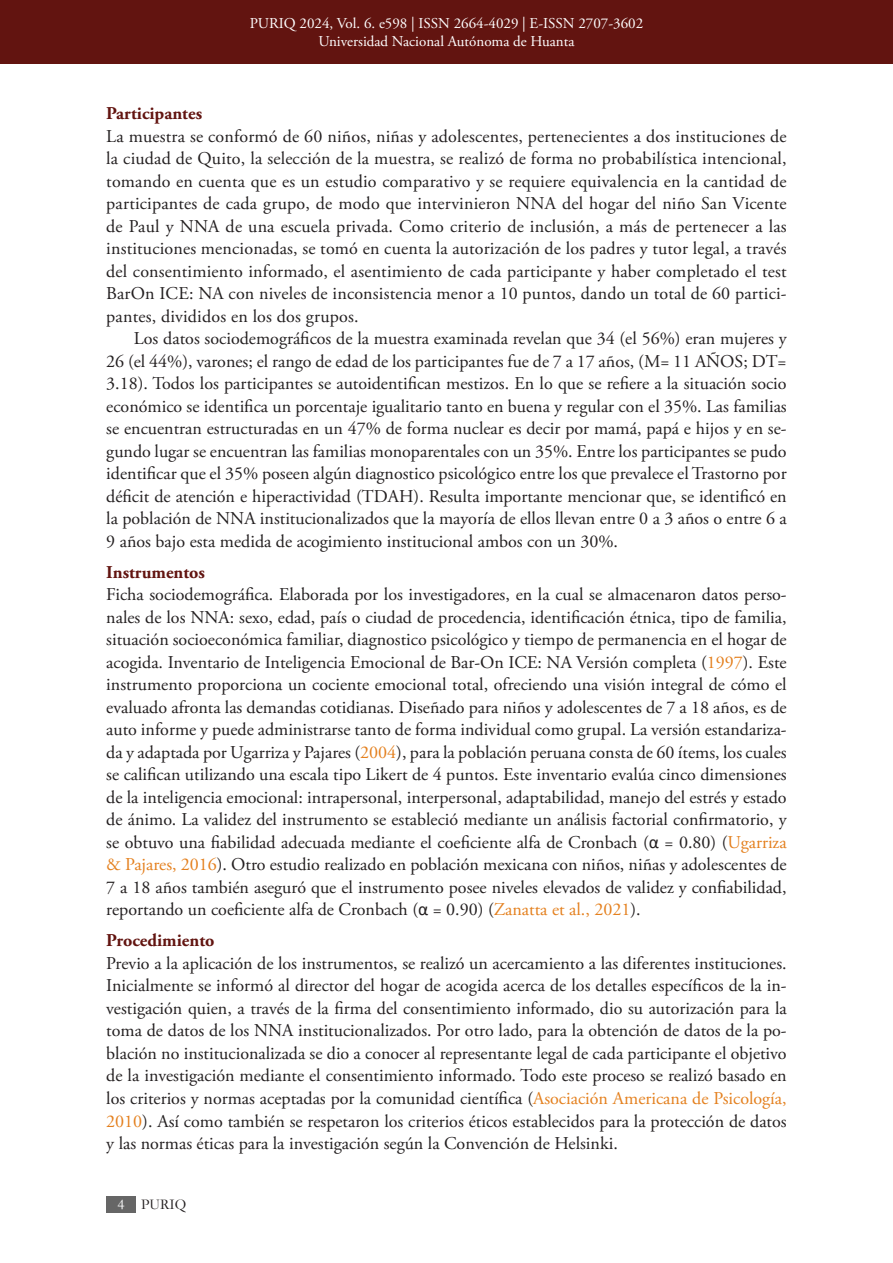
<style>
.page{position:relative;width:893px;height:1263px;background:#fff}
.page>*{position:absolute;margin:0;border:0;box-sizing:border-box;transform-origin:0 0}
.Parrafo_ES{font:18px/22.5px "Adobe Garamond Pro";color:#231f20;text-align:justify}
.Subtitulo_Nv1_es{font:700 18px "Adobe Garamond Pro";color:#621410}
.t1{font:15px/18px "Adobe Garamond Pro";color:#fff;text-align:center}
.t2{font:15px "Garamond";color:#231f20}
.s1{color:#e4801e}
.s2{font-family:"Calibri"}
.s3{color:#fff}
</style>
<div class="page">
<div style="left:0;top:0;width:893px;height:64px;background:#621410"></div>
<div style="left:106px;top:1196px;width:29px;height:16px;background:#666"></div>
<p class="t1" style="left:250px;top:15px;width:395px">PURIQ 2024, Vol. 6. e598 | ISSN 2664-4029 | E-ISSN 2707-3602<br>Universidad Nacional Autónoma de Huanta</p>
<p class="Subtitulo_Nv1_es" style="left:106px;top:103px;width:97px">Participantes</p>
<p class="Parrafo_ES" style="left:106px;top:126px;width:682px">La muestra se conformó de 60 niños, niñas y adolescentes, pertenecientes a dos instituciones de la ciudad de Quito, la selección de la muestra, se realizó de forma no probabilística intencional, tomando en cuenta que es un estudio comparativo y se requiere equivalencia en la cantidad de participantes de cada grupo, de modo que intervinieron NNA del hogar del niño San Vicente de Paul y NNA de una escuela privada. Como criterio de inclusión, a más de pertenecer a las instituciones mencionadas, se tomó en cuenta la autorización de los padres y tutor legal, a través del consentimiento informado, el asentimiento de cada participante y haber completado el test BarOn ICE: NA con niveles de inconsistencia menor a 10 puntos, dando un total de 60 partici&shy;pantes, divididos en los dos grupos.</p>
<p class="Parrafo_ES" style="left:106px;top:328px;width:682px;text-indent:28px">Los datos sociodemográficos de la muestra examinada revelan que 34 (el 56%) eran mujeres y 26 (el 44%), varones; el rango de edad de los participantes fue de 7 a 17 años, (M= 11 AÑOS; DT= 3.18). Todos los participantes se autoidentifican mestizos. En lo que se refiere a la situación socio económico se identifica un porcentaje igualitario tanto en buena y regular con el 35%. Las familias se encuentran estructuradas en un 47% de forma nuclear es decir por mamá, papá e hijos y en se&shy;gundo lugar se encuentran las familias monoparentales con un 35%. Entre los participantes se pudo identificar que el 35% poseen algún diagnostico psicológico entre los que prevalece el Trastorno por déficit de atención e hiperactividad (TDAH). Resulta importante mencionar que, se identificó en la población de NNA institucionalizados que la mayoría de ellos llevan entre 0 a 3 años o entre 6 a 9 años bajo esta medida de acogimiento institucional ambos con un 30%.</p>
<p class="Subtitulo_Nv1_es" style="left:106px;top:562px;width:100px">Instrumentos</p>
<p class="Parrafo_ES" style="left:106px;top:584px;width:682px">Ficha sociodemográfica. Elaborada por los investigadores, en la cual se almacenaron datos perso&shy;nales de los NNA: sexo, edad, país o ciudad de procedencia, identificación étnica, tipo de familia, situación socioeconómica familiar, diagnostico psicológico y tiempo de permanencia en el hogar de acogida. Inventario de Inteligencia Emocional de Bar-On ICE: NA Versión completa (<span class="s1">1997</span>). Este instrumento proporciona un cociente emocional total, ofreciendo una visión integral de cómo el evaluado afronta las demandas cotidianas. Diseñado para niños y adolescentes de 7 a 18 años, es de auto informe y puede administrarse tanto de forma individual como grupal. La versión estandariza&shy;da y adaptada por Ugarriza y Pajares (<span class="s1">2004</span>), para la población peruana consta de 60 ítems, los cuales se califican utilizando una escala tipo Likert de 4 puntos. Este inventario evalúa cinco dimensiones de la inteligencia emocional: intrapersonal, interpersonal, adaptabilidad, manejo del estrés y estado de ánimo. La validez del instrumento se estableció mediante un análisis factorial confirmatorio, y se obtuvo una fiabilidad adecuada mediante el coeficiente alfa de Cronbach (<span class="s2">α</span> = 0.80) (<span class="s1">Ugarriza &amp; Pajares, 2016</span>). Otro estudio realizado en población mexicana con niños, niñas y adolescentes de 7 a 18 años también aseguró que el instrumento posee niveles elevados de validez y confiabilidad, reportando un coeficiente alfa de Cronbach (<span class="s2">α</span> = 0.90) (<span class="s1">Zanatta et al., 2021</span>).</p>
<p class="Subtitulo_Nv1_es" style="left:106px;top:930px;width:110px">Procedimiento</p>
<p class="Parrafo_ES" style="left:106px;top:953px;width:682px">Previo a la aplicación de los instrumentos, se realizó un acercamiento a las diferentes instituciones.<br>Inicialmente se informó al director del hogar de acogida acerca de los detalles específicos de la in&shy;vestigación quien, a través de la firma del consentimiento informado, dio su autorización para la toma de datos de los NNA institucionalizados. Por otro lado, para la obtención de datos de la po&shy;blación no institucionalizada se dio a conocer al representante legal de cada participante el objetivo de la investigación mediante el consentimiento informado. Todo este proceso se realizó basado en los criterios y normas aceptadas por la comunidad científica (<span class="s1">Asociación Americana de Psicología, 2010</span>). Así como también se respetaron los criterios éticos establecidos para la protección de datos y las normas éticas para la investigación según la Convención de Helsinki.</p>
<p class="t2" style="left:117px;top:1194px;width:71px"><span class="s3">4</span> PURIQ</p>
</div>
